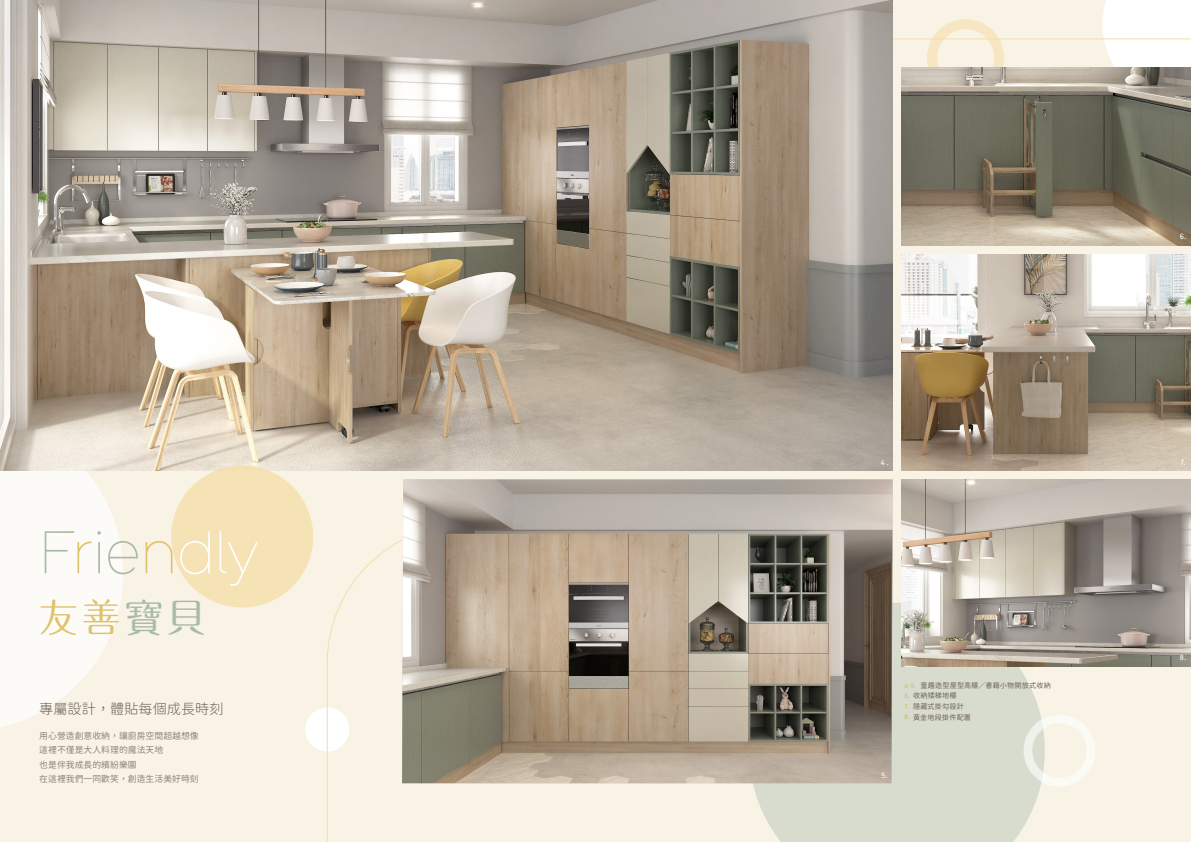
<style>
.page{position:relative;width:1191px;height:842px;background:#f8f3e5}
.page>*{position:absolute;margin:0;border:0;box-sizing:border-box;transform-origin:0 0}
.t1{font:300 67.3px "TYP1451 A";letter-spacing:-.025em;color:#aabaa8}
.t2{font:39px "Maru Fo Pro";color:#dfc36a}
.t3{font:14.2px "Gen Sen Rounded TW L";color:#6d605a}
.t4{font:8.9px/14.2px "Gen Sen Rounded TW R";color:#8e827b}
.t5{font:500 8.5px "TYP1451 A";color:#fff}
.t6{font:7.1px "Gen Sen Rounded TW R";letter-spacing:.03em;color:#6d605a}
.s1{color:#dfc36a}
.s2{color:#fff}
.s3{color:#aabaa8}
.s4{font-family:"TYP1451 A";font-weight:500;color:#d1b658}
</style>
<div class="page">
<div style="left:1102px;top:0;width:89px;height:38px;background:#fff"></div>
<svg style="left:892px;top:38px;width:299px;height:347px"></svg>
<div style="left:305px;top:707px;width:44px;height:44px;background:#fff;border-radius:50%"></div>
<svg style="left:326px;top:540px;width:211px;height:302px"></svg>
<div style="left:927px;top:19px;width:77px;height:77px;border:10px solid #f5deaa;border-radius:50%"></div>
<svg style="left:0;top:471px;width:123px;height:256px"></svg>
<svg style="left:749px;top:603px;width:295px;height:239px;background:#d8ddd0"></svg>
<img style="left:0;top:0;width:892px;height:471px">
<img style="left:402px;top:479px;width:490px;height:304px">
<img style="left:901px;top:479px;width:290px;height:187px">
<img style="left:901px;top:254px;width:290px;height:217px">
<img style="left:901px;top:67px;width:290px;height:178px">
<div style="left:1023px;top:715px;width:72px;height:71px;border:9px solid #fff;border-radius:50%"></div>
<div style="left:171px;top:466px;width:142px;height:141px;background:#f5e2b5;border-radius:50%"></div>
<h1 class="t1" style="left:39px;top:517px;width:222px">F<span class="s1">r</span>ie<span class="s1">n</span><span class="s2">dly</span></h1>
<h2 class="t2" style="left:39px;top:586px;width:168px">友善<span class="s3">寶貝</span></h2>
<h3 class="t3" style="left:39px;top:701px;width:186px">專屬設計，體貼每個成長時刻</h3>
<p class="t4" style="left:39px;top:729px;width:161px">用心營造創意收納，讓廚房空間超越想像這裡不僅是大人料理的魔法天地<br>也是伴我成長的繽紛樂園<br>在這裡我們一同歡笑，創造生活美好時刻</p>
<p class="t5" style="left:881px;top:458px;width:10px">4 .</p>
<p class="t6" style="left:904px;top:681px;width:148px"><span class="s4">4-5.</span> 童趣造型屋型高櫃／書籍小物開放式收納</p>
<p class="t6" style="left:904px;top:692px;width:54px"><span class="s4">6.</span> 收納矮梯地櫃</p>
<p class="t6" style="left:904px;top:702px;width:61px"><span class="s4">7.</span> 隱藏式掛勾設計</p>
<p class="t6" style="left:904px;top:713px;width:68px"><span class="s4">8.</span> 黃金地段掛件配置</p>
<p class="t5" style="left:881px;top:770px;width:8px">5.</p>
<p class="t5" style="left:1179px;top:232px;width:8px">6.</p>
<p class="t5" style="left:1180px;top:458px;width:7px">7.</p>
<p class="t5" style="left:1179px;top:653px;width:8px">8.</p>
</div>
